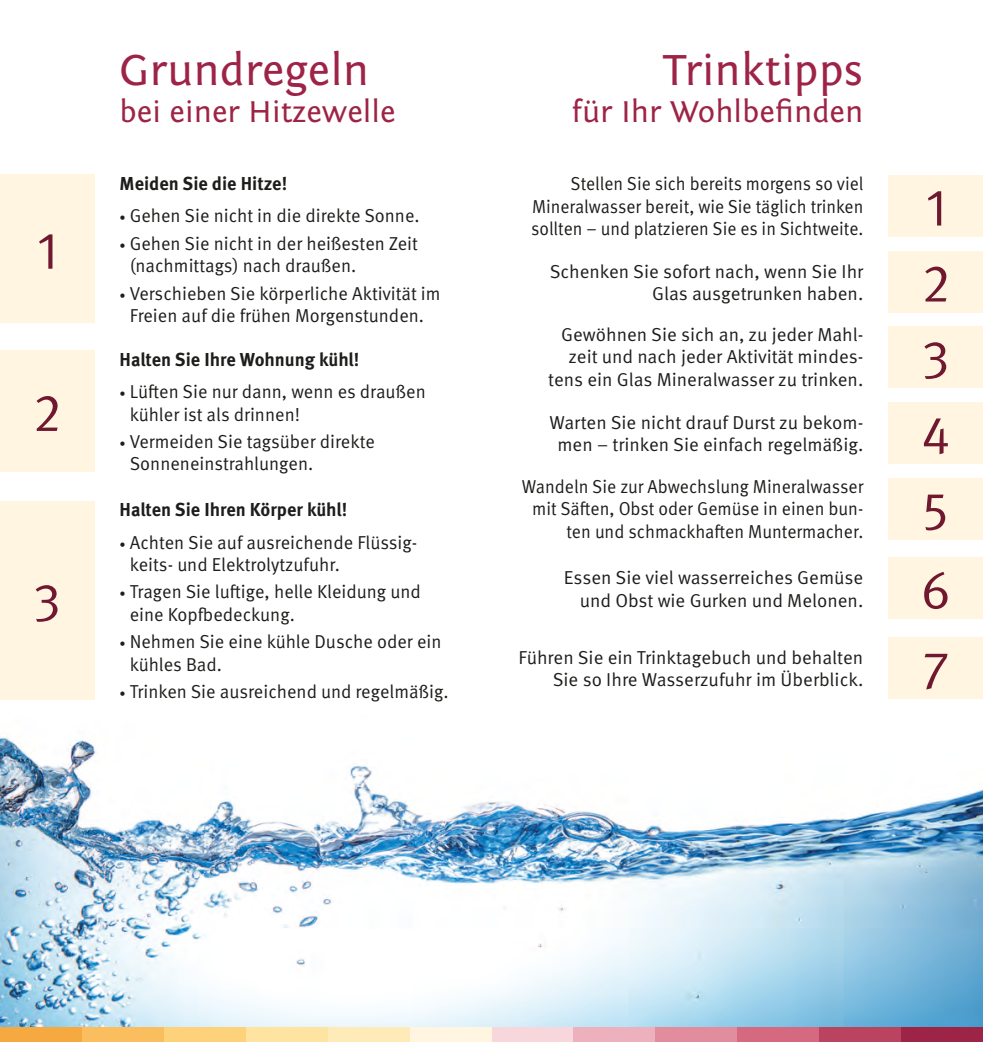
<style>
.page{position:relative;width:983px;height:1042px;background:#fff}
.page>*{position:absolute;margin:0;border:0;box-sizing:border-box;transform-origin:0 0}
.t1{font:52.5px/77px "Meta OT Norm";color:#6f1830;text-align:justify}
.t2{font:45.5px "Fontin Sans CR";color:#9e2447}
.t3{font:31.5px "Fontin Sans CR";color:#9e2447}
.t4{font:18.72px/22.4px "Meta OT Norm";color:#1d1d1b}
.t5{font:18.72px/22.4px "Meta OT Norm";color:#1d1d1b;text-align:justify;scale:.93 1}
.t6{font:18.72px/22.4px "Meta OT Norm";color:#1d1d1b;text-align:right;scale:.94 1}
.t7{font:700 18.72px "Meta OT";color:#1d1d1b}
.s1{font-size:12.25px}
</style>
<div class="page">
<img style="left:0;top:737px;width:982px;height:290px">
<div style="left:0;top:175px;width:94px;height:148px;background:#fff5e1"></div>
<div style="left:0;top:350px;width:94px;height:122px;background:#fff5e1"></div>
<div style="left:0;top:501px;width:94px;height:198px;background:#fff5e1"></div>
<div style="left:888px;top:175px;width:94px;height:62px;background:#fff5e1"></div>
<div style="left:491px;top:1027px;width:82px;height:15px;background:#f7d6dc"></div>
<div style="left:573px;top:1027px;width:82px;height:15px;background:#edb0bd"></div>
<div style="left:655px;top:1027px;width:82px;height:15px;background:#e18d9d"></div>
<div style="left:737px;top:1027px;width:81px;height:15px;background:#d5697f"></div>
<div style="left:818px;top:1027px;width:82px;height:15px;background:#ba445f"></div>
<div style="left:900px;top:1027px;width:82px;height:15px;background:#9e2447"></div>
<div style="left:409px;top:1027px;width:82px;height:15px;background:#fff5e1"></div>
<div style="left:327px;top:1027px;width:82px;height:15px;background:#ffebb8"></div>
<div style="left:246px;top:1027px;width:81px;height:15px;background:#ffe3a1"></div>
<div style="left:164px;top:1027px;width:82px;height:15px;background:#fed27a"></div>
<div style="left:82px;top:1027px;width:82px;height:15px;background:#fbbe5e"></div>
<div style="left:0;top:1027px;width:82px;height:15px;background:#f7a941"></div>
<div style="left:888px;top:251px;width:94px;height:62px;background:#fff5e1"></div>
<div style="left:888px;top:326px;width:94px;height:62px;background:#fff5e1"></div>
<div style="left:888px;top:402px;width:94px;height:62px;background:#fff5e1"></div>
<div style="left:888px;top:478px;width:94px;height:62px;background:#fff5e1"></div>
<div style="left:888px;top:557px;width:94px;height:62px;background:#fff5e1"></div>
<div style="left:888px;top:637px;width:94px;height:62px;background:#fff5e1"></div>
<h1 class="t1" style="left:37px;top:213px;width:22px">1</h1>
<h1 class="t1" style="left:33px;top:375px;width:29px">2</h1>
<h1 class="t1" style="left:33px;top:564px;width:29px">3</h1>
<h2 class="t2" style="left:120px;top:45px;width:251px">Grundregeln</h2>
<h3 class="t3" style="left:120px;top:95px;width:277px">bei einer Hitzewelle</h3>
<p class="t7" style="left:120px;top:172px;width:169px">Meiden Sie die Hitze!</p>
<p class="t4" style="left:120px;top:205px;width:301px"><span class="s1">•</span> Gehen Sie nicht in die direkte Sonne.</p>
<p class="t4" style="left:130px;top:232px;width:290px;text-indent:-10px"><span class="s1">•</span> Gehen Sie nicht in der heißesten Zeit (nachmittags) nach draußen.</p>
<p class="t4" style="left:120px;top:282px;width:322px;text-align:center"><span class="s1">•</span> Verschieben Sie körperliche Aktivität im<br>Freien auf die frühen Morgenstunden.</p>
<p class="t7" style="left:120px;top:347px;width:241px">Halten Sie Ihre Wohnung kühl!</p>
<p class="t4" style="left:130px;top:381px;width:297px;text-indent:-10px"><span class="s1">•</span> Lüften Sie nur dann, wenn es draußen kühler ist als drinnen!</p>
<p class="t4" style="left:130px;top:430px;width:247px;text-indent:-10px"><span class="s1">•</span> Vermeiden Sie tagsüber direkte<br>Sonneneinstrahlungen.</p>
<p class="t7" style="left:120px;top:498px;width:229px">Halten Sie Ihren Körper kühl!</p>
<p class="t4" style="left:130px;top:531px;width:289px;text-indent:-10px"><span class="s1">•</span> Achten Sie auf ausreichende Flüssig&shy;keits- und Elektrolytzufuhr.</p>
<p class="t4" style="left:130px;top:581px;width:292px;text-indent:-10px"><span class="s1">•</span> Tragen Sie luftige, helle Kleidung und eine Kopfbedeckung.</p>
<p class="t4" style="left:130px;top:631px;width:313px;text-indent:-10px"><span class="s1">•</span> Nehmen Sie eine kühle Dusche oder ein kühles Bad.</p>
<p class="t4" style="left:120px;top:681px;width:330px"><span class="s1">•</span> Trinken Sie ausreichend und regelmäßig.</p>
<h2 class="t2" style="left:662px;top:45px;width:202px">Trinktipps</h2>
<h3 class="t3" style="left:571px;top:95px;width:293px">für Ihr Wohlbefinden</h3>
<p class="t5" style="left:531px;top:173px;width:359px;text-indent:39px">Stellen Sie sich bereits morgens so viel Mineralwasser bereit, wie Sie täglich trinken sollten – und platzieren Sie es in Sichtweite.</p>
<p class="t4" style="left:549px;top:260px;width:315px;text-align:right">Schenken Sie sofort nach, wenn Sie Ihr<br>Glas ausgetrunken haben.</p>
<p class="t4" style="left:548px;top:323px;width:316px;text-align:right">Gewöhnen Sie sich an, zu jeder Mahl&shy;zeit und nach jeder Aktivität mindes&shy;tens ein Glas Mineralwasser zu trinken.</p>
<p class="t4" style="left:549px;top:411px;width:315px;text-align:center">Warten Sie nicht drauf Durst zu bekom&shy;men – trinken Sie einfach regelmäßig.</p>
<p class="t6" style="left:521px;top:475px;width:365px">Wandeln Sie zur Abwechslung Mineralwasser mit Säften, Obst oder Gemüse in einen bun&shy;ten und schmackhaften Muntermacher.</p>
<p class="t4" style="left:563px;top:567px;width:301px;text-align:right">Essen Sie viel wasserreiches Gemüse und Obst wie Gurken und Melonen.</p>
<p class="t4" style="left:518px;top:646px;width:346px;text-align:right">Führen Sie ein Trinktagebuch und behalten<br>Sie so Ihre Wasserzufuhr im Überblick.</p>
<h1 class="t1" style="left:920px;top:169px;width:32px">1<br>2<br>3<br>4<br>5<br>6<br>7</h1>
</div>
